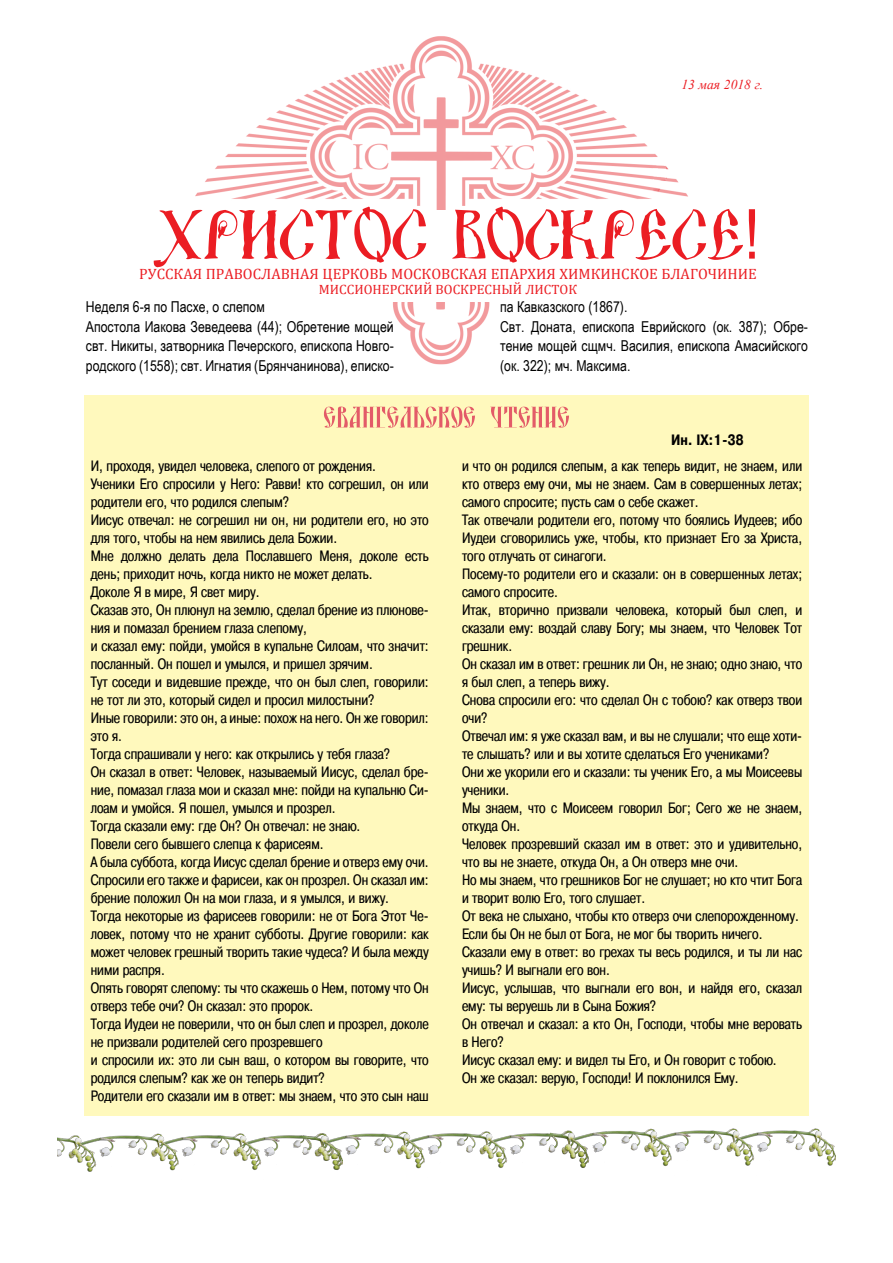
<style>
.page{position:relative;width:893px;height:1263px;background:#fff}
.page>*{position:absolute;margin:0;border:0;box-sizing:border-box;transform-origin:0 0}
.Evangelie{font:15px/18px "Pragmatica Cond C";color:#000}
.Calendar{font:15px/19.5px "Arial Narrow";color:#000;text-align:justify}
.t1{font:15px "Cambria";color:#eb1d23}
.Evangelie_number{font:700 15px "Pragmatica Cond C";color:#000}
.t2{font:13.5px "Cambria";color:#eb1d23}
.t3{font:italic 13.5px "Times New Roman";color:#eb1d23}
</style>
<div class="page">
<img style="left:153px;top:36px;width:535px;height:328px">
<div style="left:391px;top:210px;width:106px;height:92px;background:#fff"></div>
<svg style="left:154px;top:207px;width:601px;height:60px"></svg>
<div style="left:84px;top:396px;width:725px;height:720px;background:#fff9bd"></div>
<svg style="left:324px;top:407px;width:245px;height:21px"></svg>
<img style="left:57px;top:1133px;width:246px;height:39px">
<img style="left:303px;top:1131px;width:247px;height:39px">
<img style="left:550px;top:1128px;width:286px;height:40px">
<p class="t3" style="left:681px;top:75px;width:83px">13 мая 2018 г.</p>
<p class="t1" style="left:139px;top:265px;width:619px">РУССКАЯ ПРАВОСЛАВНАЯ ЦЕРКОВЬ МОСКОВСКАЯ ЕПАРХИЯ ХИМКИНСКОЕ БЛАГОЧИНИЕ</p>
<p class="t2" style="left:319px;top:282px;width:260px">МИССИОНЕРСКИЙ ВОСКРЕСНЫЙ ЛИСТОК</p>
<p class="Calendar" style="left:86px;top:297px;width:180px">Неделя 6-я по Пасхе, о слепом</p>
<p class="Calendar" style="left:86px;top:316px;width:309px">Апостола Иакова Зеведеева (44); Обретение мощей свт. Никиты, затворника Печерского, епископа Новго&shy;родского (1558); свт. Игнатия (Брянчанинова), еписко-</p>
<p class="Evangelie" style="left:91px;top:456px;width:287px">И, проходя, увидел человека, слепого от рождения.</p>
<p class="Evangelie" style="left:91px;top:474px;width:340px">Ученики Его спросили у Него: Равви! кто согрешил, он или родители его, что родился слепым?</p>
<p class="Evangelie" style="left:91px;top:510px;width:340px">Иисус отвечал: не согрешил ни он, ни родители его, но это для того, чтобы на нем явились дела Божии.</p>
<p class="Evangelie" style="left:91px;top:546px;width:340px">Мне должно делать дела Пославшего Меня, доколе есть день; приходит ночь, когда никто не может делать.</p>
<p class="Evangelie" style="left:91px;top:582px;width:171px">Доколе Я в мире, Я свет миру.</p>
<p class="Evangelie" style="left:91px;top:600px;width:340px">Сказав это, Он плюнул на землю, сделал брение из плюнове&shy;ния и помазал брением глаза слепому,</p>
<p class="Evangelie" style="left:91px;top:636px;width:340px">и сказал ему: пойди, умойся в купальне Силоам, что значит: посланный. Он пошел и умылся, и пришел зрячим.</p>
<p class="Evangelie" style="left:91px;top:672px;width:340px">Тут соседи и видевшие прежде, что он был слеп, говорили: не тот ли это, который сидел и просил милостыни?</p>
<p class="Evangelie" style="left:91px;top:708px;width:340px">Иные говорили: это он, а иные: похож на него. Он же говорил: это я.</p>
<p class="Evangelie" style="left:91px;top:744px;width:301px">Тогда спрашивали у него: как открылись у тебя глаза?</p>
<p class="Evangelie" style="left:91px;top:762px;width:340px;text-align:justify">Он сказал в ответ: Человек, называемый Иисус, сделал бре&shy;ние, помазал глаза мои и сказал мне: пойди на купальню Си&shy;лоам и умойся. Я пошел, умылся и прозрел.</p>
<p class="Evangelie" style="left:91px;top:816px;width:271px">Тогда сказали ему: где Он? Он отвечал: не знаю.</p>
<p class="Evangelie" style="left:91px;top:834px;width:234px">Повели сего бывшего слепца к фарисеям.</p>
<p class="Evangelie" style="left:91px;top:852px;width:340px">А была суббота, когда Иисус сделал брение и отверз ему очи.</p>
<p class="Evangelie" style="left:91px;top:870px;width:340px">Спросили его также и фарисеи, как он прозрел. Он сказал им: брение положил Он на мои глаза, и я умылся, и вижу.</p>
<p class="Evangelie" style="left:91px;top:906px;width:340px;text-align:justify">Тогда некоторые из фарисеев говорили: не от Бога Этот Че&shy;ловек, потому что не хранит субботы. Другие говорили: как может человек грешный творить такие чудеса? И была между ними распря.</p>
<p class="Evangelie" style="left:91px;top:978px;width:340px">Опять говорят слепому: ты что скажешь о Нем, потому что Он отверз тебе очи? Он сказал: это пророк.</p>
<p class="Evangelie" style="left:91px;top:1014px;width:340px">Тогда Иудеи не поверили, что он был слеп и прозрел, доколе не призвали родителей сего прозревшего</p>
<p class="Evangelie" style="left:91px;top:1050px;width:340px">и спросили их: это ли сын ваш, о котором вы говорите, что родился слепым? как же он теперь видит?</p>
<p class="Evangelie" style="left:91px;top:1086px;width:340px">Родители его сказали им в ответ: мы знаем, что это сын наш</p>
<p class="Calendar" style="left:500px;top:297px;width:129px">па Кавказского (1867).</p>
<p class="Calendar" style="left:500px;top:316px;width:309px">Свт. Доната, епископа Еврийского (ок. 387); Обре&shy;тение мощей сщмч. Василия, епископа Амасийского (ок. 322); мч. Максима.</p>
<p class="Evangelie_number" style="left:671px;top:432px;width:74px">Ин. IX:1-38</p>
<p class="Evangelie" style="left:462px;top:456px;width:342px;text-align:justify">и что он родился слепым, а как теперь видит, не знаем, или кто отверз ему очи, мы не знаем. Сам в совершенных летах; самого спросите; пусть сам о себе скажет.</p>
<p class="Evangelie" style="left:462px;top:510px;width:342px;text-align:justify">Так отвечали родители его, потому что боялись Иудеев; ибо Иудеи сговорились уже, чтобы, кто признает Его за Христа, того отлучать от синагоги.</p>
<p class="Evangelie" style="left:462px;top:564px;width:342px">Посему-то родители его и сказали: он в совершенных летах; самого спросите.</p>
<p class="Evangelie" style="left:462px;top:600px;width:342px;text-align:justify">Итак, вторично призвали человека, который был слеп, и сказали ему: воздай славу Богу; мы знаем, что Человек Тот грешник.</p>
<p class="Evangelie" style="left:462px;top:654px;width:342px">Он сказал им в ответ: грешник ли Он, не знаю; одно знаю, что я был слеп, а теперь вижу.</p>
<p class="Evangelie" style="left:462px;top:690px;width:342px">Снова спросили его: что сделал Он с тобою? как отверз твои очи?</p>
<p class="Evangelie" style="left:462px;top:726px;width:342px">Отвечал им: я уже сказал вам, и вы не слушали; что еще хоти&shy;те слышать? или и вы хотите сделаться Его учениками?</p>
<p class="Evangelie" style="left:462px;top:762px;width:342px">Они же укорили его и сказали: ты ученик Его, а мы Моисеевы ученики.</p>
<p class="Evangelie" style="left:462px;top:798px;width:342px">Мы знаем, что с Моисеем говорил Бог; Сего же не знаем, откуда Он.</p>
<p class="Evangelie" style="left:462px;top:834px;width:342px">Человек прозревший сказал им в ответ: это и удивительно, что вы не знаете, откуда Он, а Он отверз мне очи.</p>
<p class="Evangelie" style="left:462px;top:870px;width:342px">Но мы знаем, что грешников Бог не слушает; но кто чтит Бога и творит волю Его, того слушает.</p>
<p class="Evangelie" style="left:462px;top:906px;width:338px">От века не слыхано, чтобы кто отверз очи слепорожденному.</p>
<p class="Evangelie" style="left:462px;top:924px;width:302px">Если бы Он не был от Бога, не мог бы творить ничего.</p>
<p class="Evangelie" style="left:462px;top:942px;width:342px">Сказали ему в ответ: во грехах ты весь родился, и ты ли нас учишь? И выгнали его вон.</p>
<p class="Evangelie" style="left:462px;top:978px;width:342px">Иисус, услышав, что выгнали его вон, и найдя его, сказал ему: ты веруешь ли в Сына Божия?</p>
<p class="Evangelie" style="left:462px;top:1014px;width:342px">Он отвечал и сказал: а кто Он, Господи, чтобы мне веровать в Него?</p>
<p class="Evangelie" style="left:462px;top:1050px;width:316px">Иисус сказал ему: и видел ты Его, и Он говорит с тобою.</p>
<p class="Evangelie" style="left:462px;top:1068px;width:278px">Он же сказал: верую, Господи! И поклонился Ему.</p>
</div>
